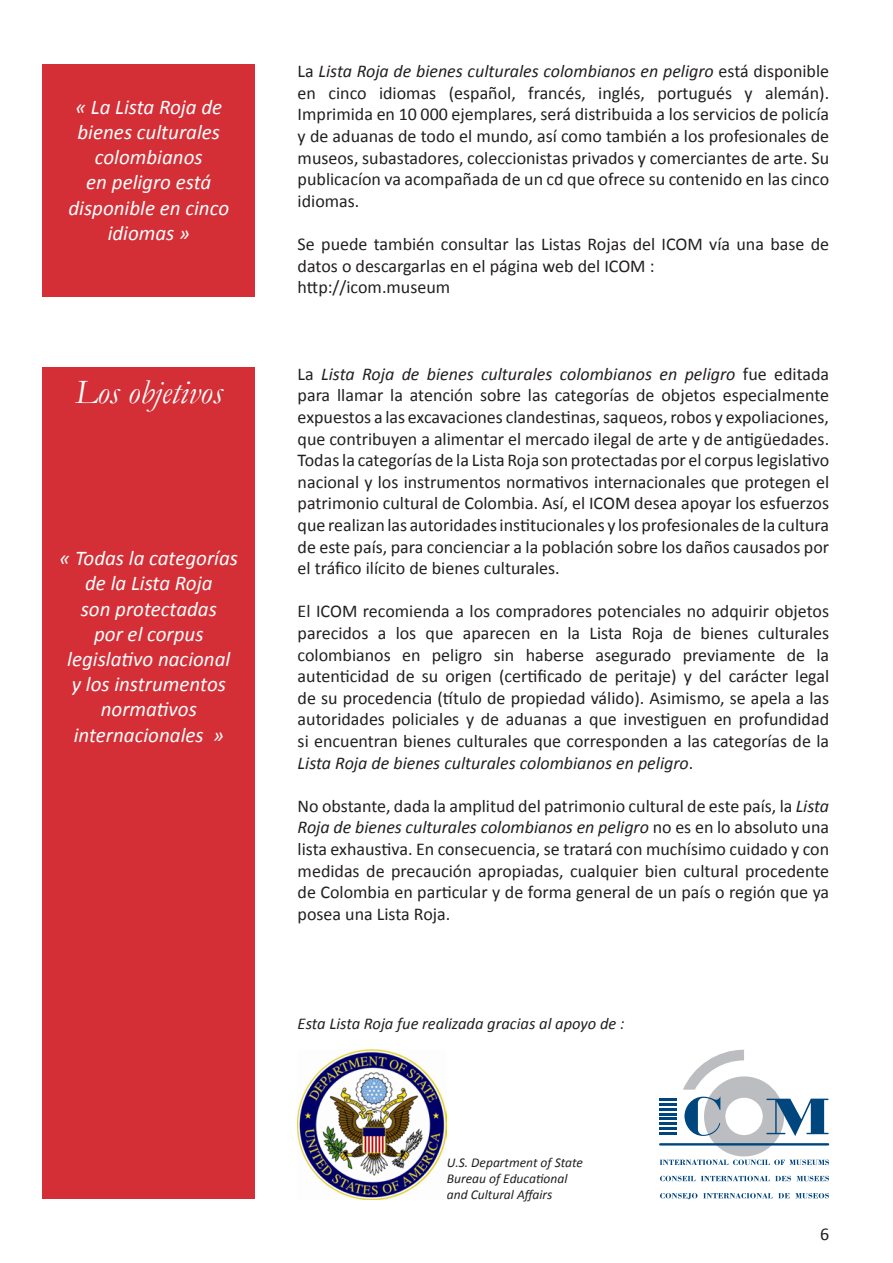
<style>
.page{position:relative;width:893px;height:1263px;background:#fff}
.page>*{position:absolute;margin:0;border:0;box-sizing:border-box;transform-origin:0 0}
.t1{font:italic 34.5px "Garamond";color:#fff}
.t2{font:italic 21px/25.2px "Calibri";color:#fff;text-align:center}
.t3{font:18px/21.6px "Calibri";color:#231f20;text-align:justify}
.t4{font:italic 16.5px "Calibri";color:#231f20}
.t5{font:italic 13.5px "Calibri";color:#231f20}
.s1{font-style:italic}
</style>
<div class="page">
<div style="left:43px;top:64px;width:212px;height:232px;background:#d42f36"></div>
<div style="left:43px;top:368px;width:212px;height:831px;background:#d42f36"></div>
<svg style="left:660px;top:1050px;width:169px;height:115px"></svg>
<svg style="left:660px;top:1176px;width:35px;height:5px"></svg>
<svg style="left:701px;top:1176px;width:90px;height:5px"></svg>
<svg style="left:797px;top:1176px;width:32px;height:5px"></svg>
<hr style="left:659px;top:1143px;width:170px;height:2px;background:#00467e">
<svg style="left:660px;top:1193px;width:37px;height:6px"></svg>
<svg style="left:703px;top:1193px;width:126px;height:5px"></svg>
<img style="left:298px;top:1050px;width:149px;height:149px">
<p class="t2" style="left:69px;top:93px;width:162px">« La Lista Roja de bienes culturales colombianos<br>en peligro está disponible en cinco idiomas »</p>
<p class="t1" style="left:75px;top:369px;width:149px">Los objetivos</p>
<p class="t2" style="left:60px;top:545px;width:180px">« Todas la categorías de la Lista Roja<br>son protectadas<br>por el corpus legislativo nacional<br>y los instrumentos normativos internacionales »</p>
<p class="t3" style="left:298px;top:60px;width:533px">La <span class="s1">Lista Roja de bienes culturales colombianos en peligro</span> está disponible en cinco idiomas (español, francés, inglés, portugués y alemán).<br>Imprimida en 10 000 ejemplares, será distribuida a los servicios de policía y de aduanas de todo el mundo, así como también a los profesionales de museos, subastadores, coleccionistas privados y comerciantes de arte. Su publicacíon va acompañada de un cd que ofrece su contenido en las cinco idiomas.</p>
<p class="t3" style="left:298px;top:232px;width:533px">Se puede también consultar las Listas Rojas del ICOM vía una base de datos o descargarlas en el página web del ICOM :</p>
<p class="t3" style="left:298px;top:276px;width:154px">http://icom.museum</p>
<p class="t3" style="left:298px;top:362px;width:533px">La <span class="s1">Lista Roja de bienes culturales colombianos en peligro</span> fue editada para llamar la atención sobre las categorías de objetos especialmente expuestos a las excavaciones clandestinas,saqueos,robos y expoliaciones, que contribuyen a alimentar el mercado ilegal de arte y de antigüedades.<br>Todasla categorías de la Lista Roja son protectadas por el corpuslegislativo nacional y los instrumentos normativos internacionales que protegen el patrimonio cultural de Colombia. Así, el ICOM desea apoyar los esfuerzos que realizan las autoridadesinstitucionales y los profesionales de la cultura de este país, para concienciar a la población sobre los daños causados por el tráfico ilícito de bienes culturales.</p>
<p class="t3" style="left:298px;top:600px;width:533px">El ICOM recomienda a los compradores potenciales no adquirir objetos parecidos a los que aparecen en la Lista Roja de bienes culturales colombianos en peligro sin haberse asegurado previamente de la autenticidad de su origen (certificado de peritaje) y del carácter legal de su procedencia (título de propiedad válido). Asimismo, se apela a las autoridades policiales y de aduanas a que investiguen en profundidad si encuentran bienes culturales que corresponden a las categorías de la <span class="s1">Lista Roja de bienes culturales colombianos en peligro</span>.</p>
<p class="t3" style="left:298px;top:794px;width:533px">No obstante, dada la amplitud del patrimonio cultural de este país, la <span class="s1">Lista Roja de bienes culturales colombianos en peligro</span> no es en lo absoluto una lista exhaustiva. En consecuencia, se tratará con muchísimo cuidado y con medidas de precaución apropiadas, cualquier bien cultural procedente de Colombia en particular y de forma general de un país o región que ya posea una Lista Roja.</p>
<p class="t4" style="left:298px;top:1013px;width:328px">Esta Lista Roja fue realizada gracias al apoyo de :</p>
<p class="t5" style="left:447px;top:1154px;width:137px">U.S. Department of State</p>
<p class="t5" style="left:447px;top:1170px;width:122px">Bureau of Educational</p>
<p class="t5" style="left:447px;top:1186px;width:107px">and Cultural Affairs</p>
<p class="t3" style="left:820px;top:1223px;width:11px">6</p>
</div>
